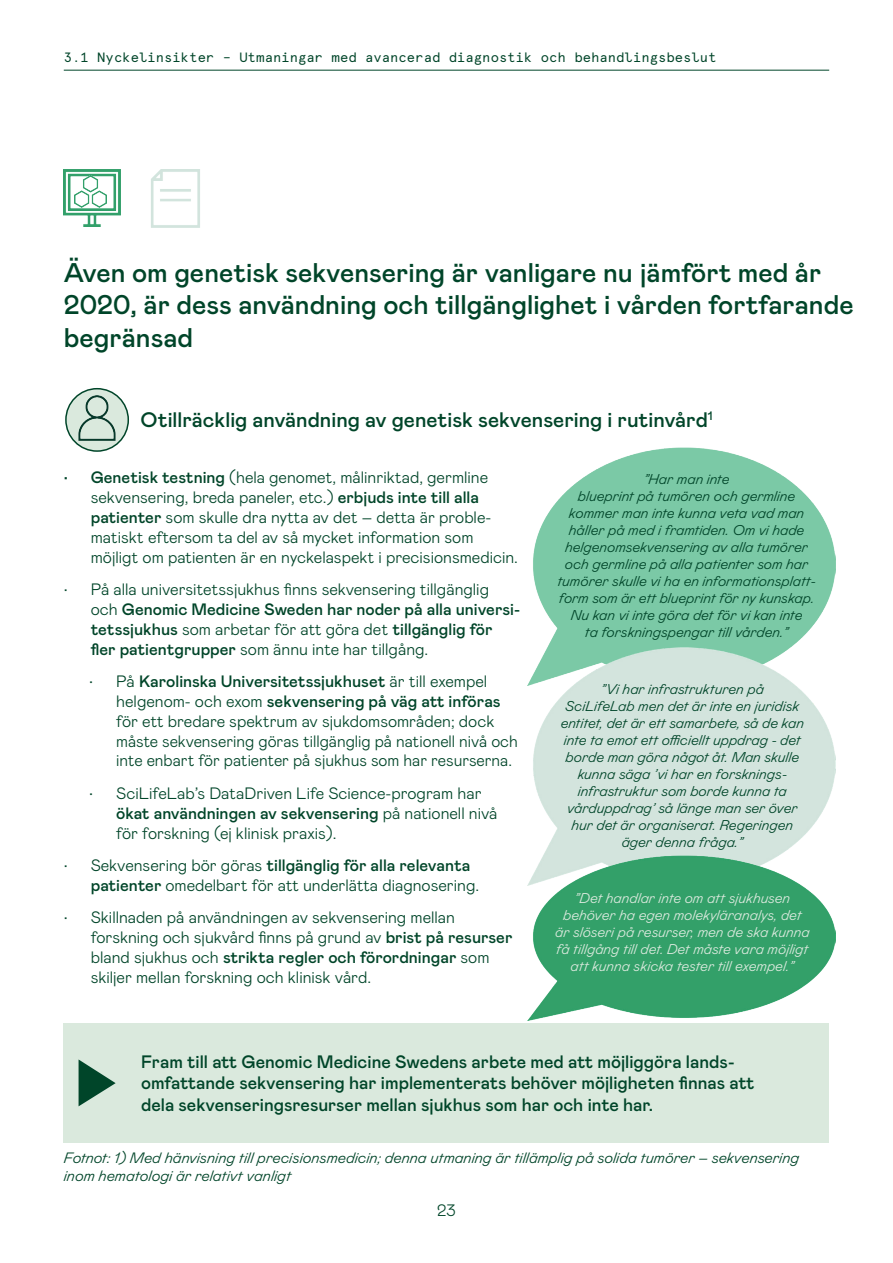
<style>
.page{position:relative;width:893px;height:1263px;background:#fff}
.page>*{position:absolute;margin:0;border:0;box-sizing:border-box;transform-origin:0 0}
.t1{font:500 27px/32.4px "Mabry";color:#004529}
.t2{font:500 21px "Mabry";color:#004529}
.t3{font:500 18px/21.6px "Mabry";color:#004529}
.t4{font:300 16.5px/19.8px "Mabry";color:#004529}
.t5{font:italic 300 15px/18px "Mabry";color:#004529}
.t6{font:italic 300 14.25px/17px "Mabry";color:#004529;text-align:center}
.t7{font:italic 300 14.25px/17px "Mabry";color:#dae9dd;text-align:center}
.t8{font:13.5px "Apercu Mono";color:#004529}
.s1{font-weight:500}
</style>
<div class="page">
<hr style="left:64px;top:70px;width:765px;height:1px;background:#004529">
<img style="left:64px;top:169px;width:57px;height:57px">
<img style="left:75px;top:176px;width:31px;height:31px">
<img style="left:151px;top:170px;width:49px;height:57px">
<img style="left:533px;top:448px;width:303px;height:199px">
<img style="left:528px;top:647px;width:308px;height:209px">
<div style="left:63px;top:1023px;width:765px;height:120px;background:#dae9dd"></div>
<svg style="left:79px;top:1059px;width:37px;height:47px"></svg>
<img style="left:528px;top:856px;width:308px;height:164px">
<div style="left:66px;top:389px;width:62px;height:62px;background:#dae9dd;border-radius:50%"></div>
<div style="left:65px;top:388px;width:64px;height:64px;border:2px solid #004529;border-radius:50%"></div>
<img style="left:75px;top:395px;width:44px;height:45px">
<p class="t8" style="left:64px;top:49px;width:654px">3.1 Nyckelinsikter – Utmaningar med avancerad diagnostik och behandlingsbeslut</p>
<h1 class="t1" style="left:64px;top:255px;width:791px">Även om genetisk sekvensering är vanligare nu jämfört med år<br>2020, är dess användning och tillgänglighet i vården fortfarande begränsad</h1>
<p class="t2" style="left:140px;top:405px;width:574px">Otillräcklig användning av genetisk sekvensering i rutinvård<sup>1</sup></p>
<p class="t4" style="left:91px;top:467px;width:429px;text-indent:-27px"><span class="s1">• Genetisk testning</span> (hela genomet, målinriktad, germline sekvensering, breda paneler, etc.) <span class="s1">erbjuds inte till alla patienter</span> som skulle dra nytta av det – detta är proble&shy;matiskt eftersom ta del av så mycket information som möjligt om patienten är en nyckelaspekt i precisionsmedicin.</p>
<p class="t4" style="left:91px;top:579px;width:431px;text-indent:-27px">• På alla universitetssjukhus finns sekvensering tillgänglig och <span class="s1">Genomic Medicine Sweden har noder på alla universi&shy;tetssjukhus</span> som arbetar för att göra det <span class="s1">tillgänglig för fler patientgrupper</span> som ännu inte har tillgång.</p>
<p class="t4" style="left:116px;top:670px;width:403px;text-indent:-27px">• På <span class="s1">Karolinska Universitetssjukhuset</span> är till exempel helgenom- och exom <span class="s1">sekvensering på väg att införas </span>för ett bredare spektrum av sjukdomsområden; dock måste sekvensering göras tillgänglig på nationell nivå och inte enbart för patienter på sjukhus som har resurserna.</p>
<p class="t4" style="left:116px;top:782px;width:383px;text-indent:-27px">• SciLifeLab’s DataDriven Life Science-program har <span class="s1">ökat användningen av sekvensering</span> på nationell nivå för forskning (ej klinisk praxis).</p>
<p class="t4" style="left:91px;top:854px;width:390px;text-indent:-27px">• Sekvensering bör göras <span class="s1">tillgänglig för alla relevanta patienter</span> omedelbart för att underlätta diagnosering.</p>
<p class="t4" style="left:91px;top:907px;width:423px;text-indent:-27px">• Skillnaden på användningen av sekvensering mellan forskning och sjukvård finns på grund av <span class="s1">brist på resurser </span>bland sjukhus och <span class="s1">strikta regler och förordningar</span> som skiljer mellan forskning och klinisk vård.</p>
<p class="t6" style="left:557px;top:470px;width:260px">”Har man inte<br>blueprint på tumören och germline kommer man inte kunna veta vad man håller på med i framtiden. Om vi hade helgenomsekvensering av alla tumörer och germline på alla patienter som har tumörer skulle vi ha en informationsplatt&shy;form som är ett blueprint för ny kunskap.<br>Nu kan vi inte göra det för vi kan inte<br>ta forskningspengar till vården.”</p>
<p class="t6" style="left:561px;top:680px;width:245px">”Vi har infrastrukturen på<br>SciLifeLab men det är inte en juridisk entitet, det är ett samarbete, så de kan inte ta emot ett officiellt uppdrag - det borde man göra något åt. Man skulle kunna säga ’vi har en forsknings&shy;infrastruktur som borde kunna ta vårduppdrag’ så länge man ser över hur det är organiserat. Regeringen äger denna fråga.”</p>
<p class="t7" style="left:555px;top:888px;width:256px">”Det handlar inte om att sjukhusen behöver ha egen molekyläranalys, det är slöseri på resurser, men de ska kunna få tillgång till det. Det måste vara möjligt att kunna skicka tester till exempel.”</p>
<p class="t3" style="left:141px;top:1050px;width:615px">Fram till att Genomic Medicine Swedens arbete med att möjliggöra lands&shy;omfattande sekvensering har implementerats behöver möjligheten finnas att dela sekvenseringsresurser mellan sjukhus som har och inte har.</p>
<p class="t5" style="left:64px;top:1148px;width:737px">Fotnot: 1) Med hänvisning till precisionsmedicin; denna utmaning är tillämplig på solida tumörer – sekvensering inom hematologi är relativt vanligt</p>
<p class="t4" style="left:437px;top:1199px;width:20px">23</p>
</div>
